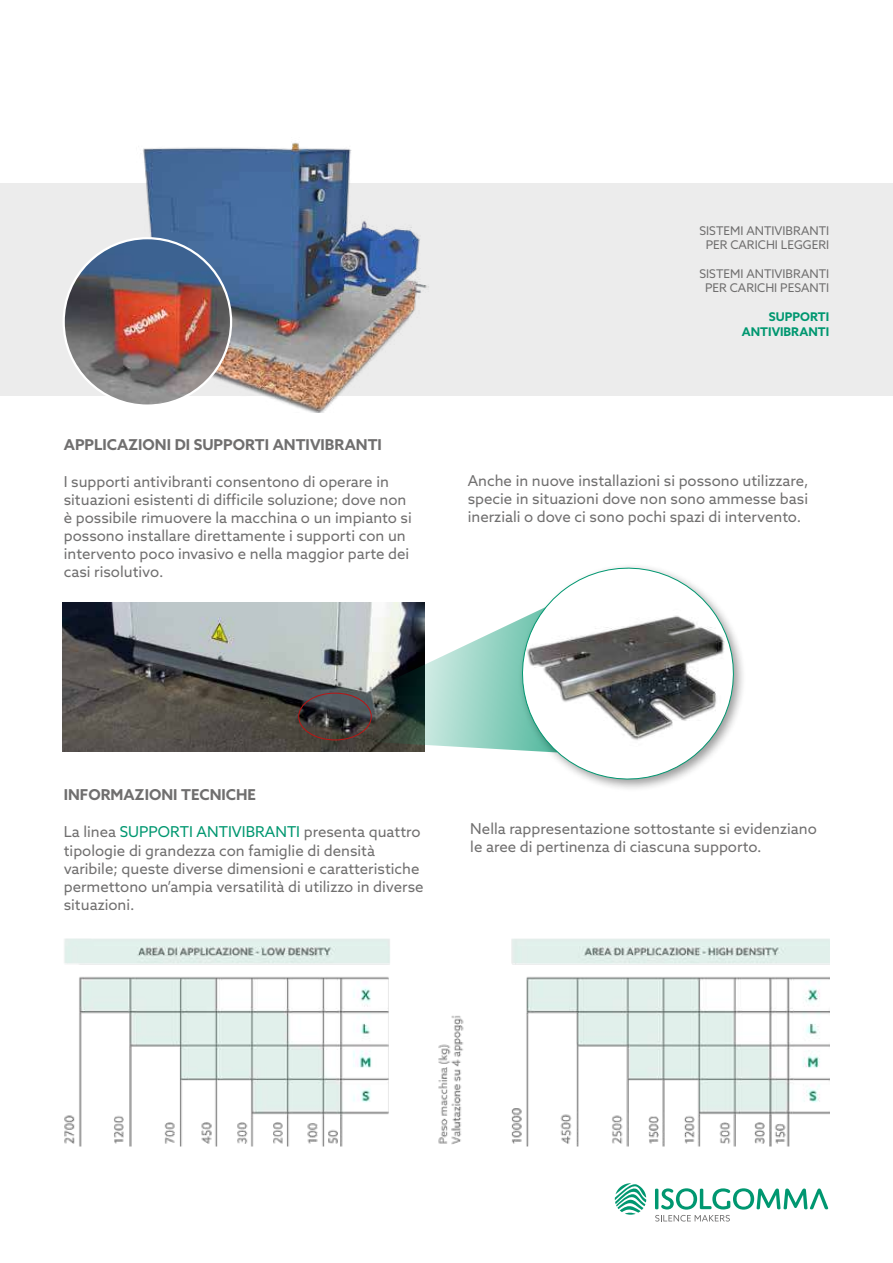
<style>
.page{position:relative;width:893px;height:1263px;background:#fff}
.page>*{position:absolute;margin:0;border:0;box-sizing:border-box;transform-origin:0 0}
.t1{font:15px/18px "Azo Sans";color:#706f6f}
.t2{font:700 15px "Azo Sans";color:#706f6f}
.t3{font:12px/14.4px "Azo Sans";color:#706f6f;text-align:center}
.t4{font:700 12px/14.4px "Azo Sans";color:#009770;text-align:right}
.s1{color:#009770}
</style>
<div class="page">
<img style="left:64px;top:938px;width:765px;height:209px">
<div style="left:0;top:183px;width:893px;height:212px;background:#ececec"></div>
<img style="left:84px;top:142px;width:356px;height:270px">
<img style="left:64px;top:238px;width:167px;height:168px;border-radius:84px">
<img style="left:63px;top:602px;width:277px;height:149px">
<svg style="left:340px;top:602px;width:168px;height:150px"></svg>
<svg style="left:508px;top:566px;width:235px;height:223px"></svg>
<img style="left:299px;top:693px;width:72px;height:47px">
<div style="left:298px;top:693px;width:73px;height:47px;border:1px solid #bc1413;border-radius:50%"></div>
<svg style="left:655px;top:1188px;width:173px;height:21px"></svg>
<svg style="left:655px;top:1215px;width:75px;height:6px"></svg>
<svg style="left:615px;top:1183px;width:31px;height:32px"></svg>
<p class="t3" style="left:699px;top:223px;width:131px">SISTEMI ANTIVIBRANTI<br>PER CARICHI LEGGERI</p>
<p class="t3" style="left:699px;top:266px;width:131px">SISTEMI ANTIVIBRANTI<br>PER CARICHI PESANTI</p>
<p class="t4" style="left:742px;top:310px;width:89px">SUPPORTI<br>ANTIVIBRANTI</p>
<p class="t2" style="left:64px;top:435px;width:320px">APPLICAZIONI DI SUPPORTI ANTIVIBRANTI</p>
<p class="t1" style="left:64px;top:473px;width:350px">I supporti antivibranti consentono di operare in situazioni esistenti di difficile soluzione; dove non è possibile rimuovere la macchina o un impianto si possono installare direttamente i supporti con un intervento poco invasivo e nella maggior parte dei casi risolutivo.</p>
<p class="t1" style="left:468px;top:471px;width:342px;text-align:justify">Anche in nuove installazioni si possono utilizzare, specie in situazioni dove non sono ammesse basi inerziali o dove ci sono pochi spazi di intervento.</p>
<p class="t2" style="left:64px;top:785px;width:194px">INFORMAZIONI TECNICHE</p>
<p class="t1" style="left:64px;top:823px;width:361px">La linea <span class="s1">SUPPORTI ANTIVIBRANTI</span> presenta quattro tipologie di grandezza con famiglie di densità varibile; queste diverse dimensioni e caratteristiche permettono un’ampia versatilità di utilizzo in diverse situazioni.</p>
<p class="t1" style="left:470px;top:819px;width:348px">Nella rappresentazione sottostante si evidenziano le aree di pertinenza di ciascuna supporto.</p>
</div>
